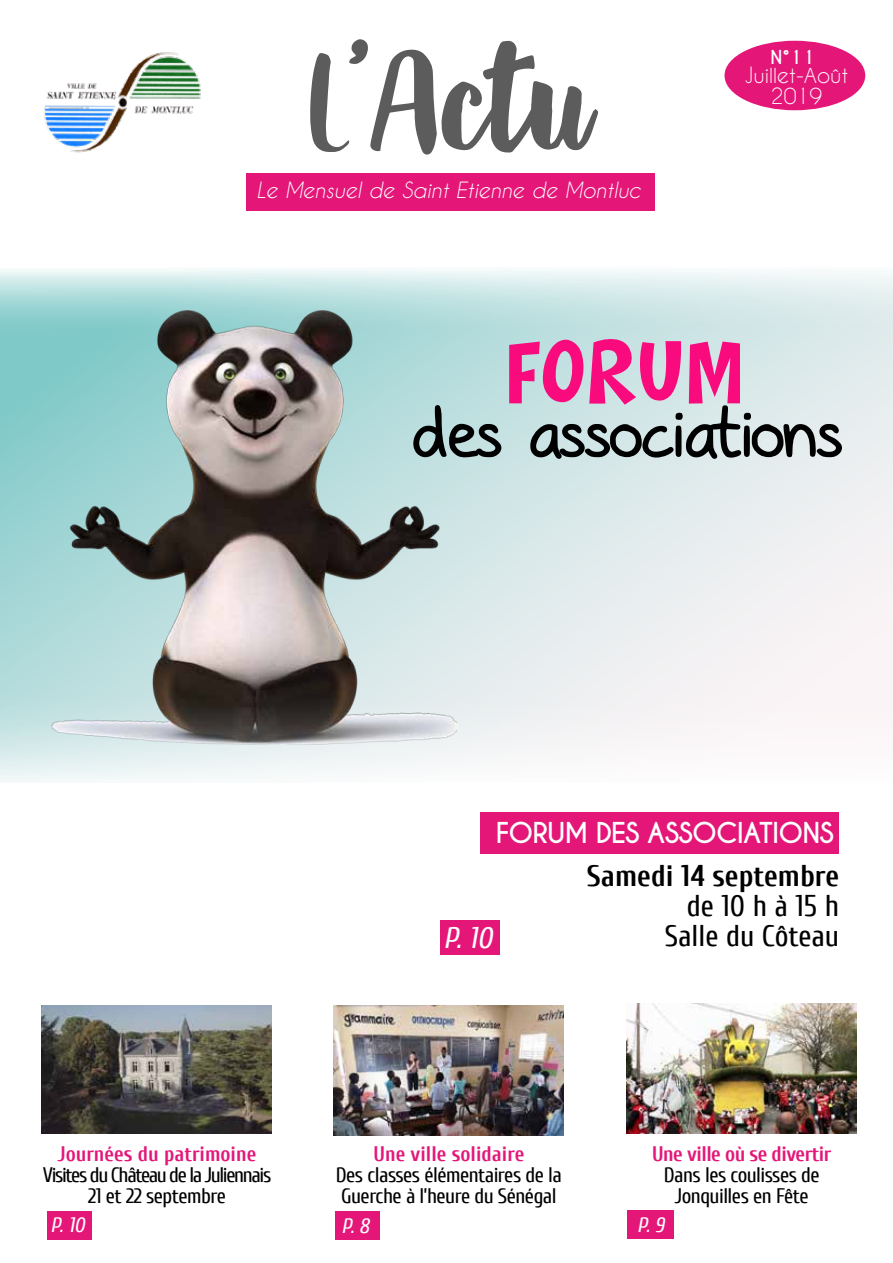
<style>
.page{position:relative;width:893px;height:1263px;background:#fff}
.page>*{position:absolute;margin:0;border:0;box-sizing:border-box;transform-origin:0 0}
.t1{font:210px "Blackout";color:#5d5c5c}
.t2{font:75.6px "HAPPYCOMIC";letter-spacing:-.025em;color:#f90b7d;scale:1.04 1}
.t3{font:70.65px "sagesans";letter-spacing:-.05em;color:#000;scale:1.04 1}
.t4{font:30px/30px "Cuprum";color:#000;text-align:right}
.t5{font:700 30px "Cuprum";color:#000}
.t6{font:italic 30px "Cuprum";color:#fff}
.t7{font:700 27px "Caviar Dreams";letter-spacing:-.035em;color:#fff}
.t8{font:21px/21px "Cuprum";letter-spacing:-.025em;color:#000}
.t9{font:21px/21px "Cuprum";letter-spacing:-.065em;color:#000;text-align:center}
.t10{font:700 21px "Cuprum";color:#e41779}
.t11{font:italic 21px "Caviar Dreams";color:#fff}
.t12{font:700 21px "Cuprum";letter-spacing:-.025em;color:#e41779}
.t13{font:21px/21px "Caviar Dreams";color:#fff;text-align:center}
.t14{font:italic 21px "Cuprum";color:#fff}
.t15{font:700 18px "Caviar Dreams";color:#fff}
</style>
<div class="page">
<div style="left:440px;top:920px;width:60px;height:34px;background:#e41779"></div>
<img style="left:42px;top:1005px;width:229px;height:128px">
<div style="left:47px;top:1211px;width:45px;height:28px;background:#e41779"></div>
<div style="left:246px;top:173px;width:408px;height:38px;background:#e41779"></div>
<img style="left:44px;top:52px;width:157px;height:101px">
<div style="left:335px;top:1211px;width:45px;height:28px;background:#e41779"></div>
<img style="left:334px;top:1005px;width:229px;height:130px">
<div style="left:627px;top:1210px;width:47px;height:29px;background:#e41779"></div>
<div style="left:725px;top:41px;width:139px;height:69px;background:#e41779;border-radius:50%"></div>
<div style="left:724px;top:41px;width:141px;height:69px;border:2px solid #e41779;border-radius:50%"></div>
<div style="left:480px;top:812px;width:359px;height:42px;background:#e41779"></div>
<img style="left:627px;top:1004px;width:229px;height:130px">
<svg style="left:0;top:269px;width:893px;height:514px"></svg>
<h1 class="t1" style="left:308px;top:1px;width:284px">L’Actu</h1>
<p class="t11" style="left:257px;top:178px;width:386px">Le Mensuel de Saint Etienne de Montluc</p>
<p class="t15" style="left:770px;top:46px;width:46px">N°11</p>
<p class="t13" style="left:745px;top:64px;width:105px">Juillet-Août<br>2019</p>
<h2 class="t2" style="left:509px;top:337px;width:231px">FORUM</h2>
<h3 class="t3" style="left:410px;top:389px;width:419px">des associations</h3>
<p class="t7" style="left:496px;top:816px;width:340px">FORUM DES ASSOCIATIONS</p>
<h3 class="t6" style="left:443px;top:921px;width:51px">P. 10</h3>
<h3 class="t5" style="left:587px;top:859px;width:254px">Samedi 14 septembre</h3>
<h3 class="t4" style="left:665px;top:891px;width:176px">de 10 h à 15 h<br>Salle du Côteau</h3>
<p class="t10" style="left:58px;top:1142px;width:200px">Journées du patrimoine</p>
<p class="t9" style="left:43px;top:1164px;width:230px">Visites du Château de la Juliennais<br>21 et 22 septembre</p>
<p class="t14" style="left:51px;top:1213px;width:36px">P. 10</p>
<p class="t10" style="left:374px;top:1142px;width:152px">Une ville solidaire</p>
<p class="t8" style="left:336px;top:1164px;width:228px">Des classes élémentaires de la<br>Guerche à l’heure du Sénégal</p>
<p class="t14" style="left:341px;top:1214px;width:29px">P. 8</p>
<p class="t12" style="left:652px;top:1142px;width:181px">Une ville où se divertir</p>
<p class="t8" style="left:664px;top:1164px;width:158px;text-align:center">Dans les coulisses de<br>Jonquilles en Fête</p>
<p class="t14" style="left:637px;top:1213px;width:29px">P. 9</p>
</div>
